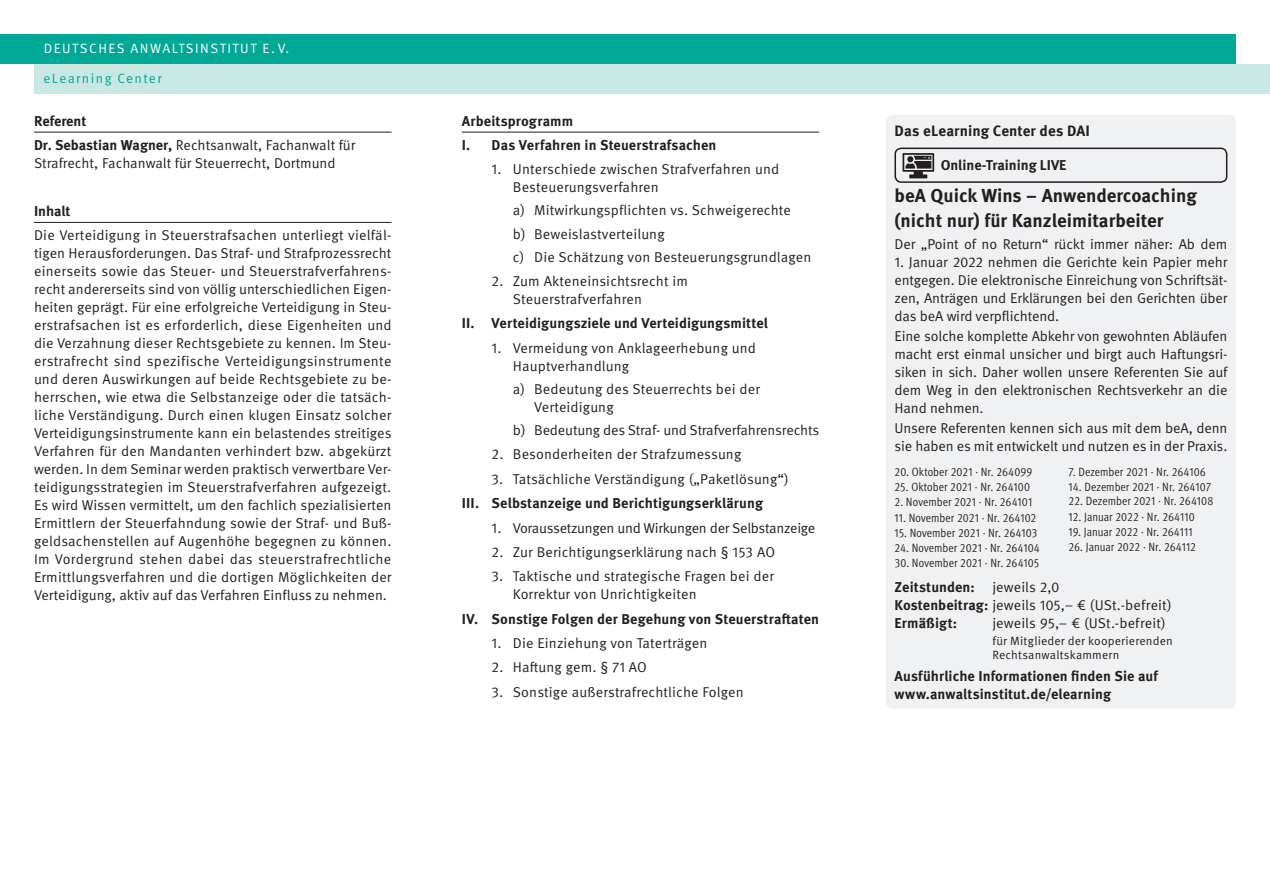
<style>
.page{position:relative;width:1270px;height:893px;background:#fff}
.page>*{position:absolute;margin:0;border:0;box-sizing:border-box;transform-origin:0 0}
.t1{font:700 18.75px "Meta OT";color:#231f20}
.t2{font:700 15px "Meta OT";letter-spacing:.005em;color:#231f20}
.Inhaltstext{font:14.25px/18px "Meta OT Norm";letter-spacing:-.01em;color:#231f20;text-align:justify}
.Arbeitsprogramm_Einz{font:14.25px/18px "Meta OT Norm";letter-spacing:.01em;color:#231f20}
.Arbeitsprogramm_Über{font:700 14.25px "Meta OT";letter-spacing:.005em;color:#231f20}
.Arbeitsprogramm_Einz-2{font:14.25px "Meta OT Norm";letter-spacing:-.02em;color:#231f20}
.Arbeitsprogramm_Einz-3{font:14.25px "Meta OT Norm";letter-spacing:-.01em;color:#231f20}
.Fließtext_Bold_Linie{font:700 14.25px "Meta OT";letter-spacing:-.005em;color:#231f20}
.t3{font:13.5px "Meta OT Norm";letter-spacing:.11em;color:#fff}
.t4{font:13.5px "Meta OT Norm";letter-spacing:.1em;color:#00a895}
.Arbeitsprogramm_Einz-4{font:12px "Meta OT Cond Norm";color:#231f20}
.t5{font:12px/14.4px "Meta OT Norm";letter-spacing:.015em;color:#231f20}
.s1{font-family:"Meta OT";font-weight:700}
.s2{font-family:"Meta OT Norm";font-weight:400}
</style>
<div class="page">
<div style="left:34px;top:64px;width:1235px;height:30px;background:#c9e8e4"></div>
<div style="left:0;top:34px;width:1235px;height:30px;background:#00a895"></div>
<hr style="left:34px;top:132px;width:357px;height:1px;background:#231f20">
<hr style="left:34px;top:222px;width:357px;height:1px;background:#231f20">
<hr style="left:462px;top:132px;width:357px;height:1px;background:#231f20">
<div style="left:885px;top:115px;width:350px;height:594px;background:#f0f1f2;border-radius:6px"></div>
<div style="left:894px;top:148px;width:333px;height:35px;border:2px solid #231f20;border-radius:6px"></div>
<svg style="left:902px;top:153px;width:32px;height:25px"></svg>
<p class="t3" style="left:44px;top:40px;width:247px">DEUTSCHES ANWALTSINSTITUT E.V.</p>
<p class="t4" style="left:44px;top:70px;width:120px">eLearning Center</p>
<p class="Fließtext_Bold_Linie" style="left:34px;top:112px;width:54px">Referent</p>
<p class="Inhaltstext" style="left:34px;top:136px;width:323px"><span class="s1">Dr. Sebastian Wagner,</span> Rechtsanwalt, Fachanwalt für<br>Strafrecht, Fachanwalt für Steuerrecht, Dortmund</p>
<p class="Fließtext_Bold_Linie" style="left:34px;top:202px;width:38px">Inhalt</p>
<p class="Inhaltstext" style="left:34px;top:226px;width:359px">Die Verteidigung in Steuerstrafsachen unterliegt vielfäl&shy;tigen Herausforderungen. Das Straf- und Strafprozessrecht einerseits sowie das Steuer- und Steuerstrafverfahrens&shy;recht andererseits sind von völlig unterschiedlichen Eigen&shy;heiten geprägt. Für eine erfolgreiche Verteidigung in Steu&shy;erstrafsachen ist es erforderlich, diese Eigenheiten und die Verzahnung dieser Rechtsgebiete zu kennen. Im Steu&shy;erstrafrecht sind spezifische Verteidigungsinstrumente und deren Auswirkungen auf beide Rechtsgebiete zu be&shy;herrschen, wie etwa die Selbstanzeige oder die tatsäch&shy;liche Verständigung. Durch einen klugen Einsatz solcher Verteidigungsinstrumente kann ein belastendes streitiges Verfahren für den Mandanten verhindert bzw. abgekürzt werden. In dem Seminar werden praktisch verwertbare Ver&shy;teidigungsstrategien im Steuerstrafverfahren aufgezeigt.<br>Es wird Wissen vermittelt, um den fachlich spezialisierten Ermittlern der Steuerfahndung sowie der Straf- und Buß&shy;geldsachenstellen auf Augenhöhe begegnen zu können.<br>Im Vordergrund stehen dabei das steuerstrafrechtliche Ermittlungsverfahren und die dortigen Möglichkeiten der Verteidigung, aktiv auf das Verfahren Einfluss zu nehmen.</p>
<p class="Arbeitsprogramm_Über" style="left:462px;top:112px;width:113px">Arbeitsprogramm</p>
<p class="Arbeitsprogramm_Über" style="left:462px;top:136px;width:256px">I. Das Verfahren in Steuerstrafsachen</p>
<p class="Arbeitsprogramm_Einz" style="left:513px;top:161px;width:268px;text-indent:-21px">1. Unterschiede zwischen Strafverfahren und<br>Besteuerungsverfahren</p>
<p class="Arbeitsprogramm_Einz" style="left:513px;top:202px;width:279px">a) Mitwirkungspflichten vs. Schweigerechte</p>
<p class="Arbeitsprogramm_Einz" style="left:513px;top:225px;width:153px">b) Beweislastverteilung</p>
<p class="Arbeitsprogramm_Einz" style="left:513px;top:248px;width:300px">c) Die Schätzung von Besteuerungsgrundlagen</p>
<p class="Arbeitsprogramm_Einz" style="left:513px;top:272px;width:177px;text-indent:-21px">2. Zum Akteneinsichtsrecht im<br>Steuerstrafverfahren</p>
<p class="Arbeitsprogramm_Über" style="left:462px;top:314px;width:308px">II. Verteidigungsziele und Verteidigungsmittel</p>
<p class="Arbeitsprogramm_Einz" style="left:513px;top:339px;width:245px;text-indent:-21px">1. Vermeidung von Anklageerhebung und<br>Hauptverhandlung</p>
<p class="Arbeitsprogramm_Einz" style="left:534px;top:380px;width:227px;text-indent:-21px">a) Bedeutung des Steuerrechts bei der<br>Verteidigung</p>
<p class="Arbeitsprogramm_Einz-3" style="left:513px;top:421px;width:308px">b) Bedeutung des Straf- und Strafverfahrensrechts</p>
<p class="Arbeitsprogramm_Einz" style="left:491px;top:446px;width:251px">2. Besonderheiten der Strafzumessung</p>
<p class="Arbeitsprogramm_Einz" style="left:491px;top:470px;width:299px">3. Tatsächliche Verständigung („Paketlösung“)</p>
<p class="Arbeitsprogramm_Über" style="left:462px;top:494px;width:303px">III. Selbstanzeige und Berichtigungserklärung</p>
<p class="Arbeitsprogramm_Einz-2" style="left:491px;top:519px;width:325px">1. Voraussetzungen und Wirkungen der Selbstanzeige</p>
<p class="Arbeitsprogramm_Einz" style="left:491px;top:543px;width:285px">2. Zur Berichtigungserklärung nach § 153 AO</p>
<p class="Arbeitsprogramm_Einz" style="left:513px;top:567px;width:262px;text-indent:-21px">3. Taktische und strategische Fragen bei der<br>Korrektur von Unrichtigkeiten</p>
<p class="Arbeitsprogramm_Über" style="left:462px;top:610px;width:359px">IV. Sonstige Folgen der Begehung von Steuerstraftaten</p>
<p class="Arbeitsprogramm_Einz" style="left:491px;top:634px;width:217px">1. Die Einziehung von Taterträgen</p>
<p class="Arbeitsprogramm_Einz" style="left:491px;top:659px;width:157px">2. Haftung gem. § 71 AO</p>
<p class="Arbeitsprogramm_Einz" style="left:491px;top:683px;width:253px">3. Sonstige außerstrafrechtliche Folgen</p>
<p class="t2" style="left:894px;top:121px;width:197px">Das eLearning Center des DAI</p>
<p class="Arbeitsprogramm_Über" style="left:940px;top:156px;width:127px">Online-Training LIVE</p>
<p class="t1" style="left:894px;top:184px;width:304px">beA Quick Wins – Anwendercoaching</p>
<p class="t1" style="left:894px;top:208px;width:270px">(nicht nur) für Kanzleimitarbeiter</p>
<p class="Inhaltstext" style="left:894px;top:235px;width:334px">Der „Point of no Return“ rückt immer näher: Ab dem</p>
<p class="Inhaltstext" style="left:894px;top:253px;width:334px">1. Januar 2022 nehmen die Gerichte kein Papier mehr entgegen. Die elektronische Einreichung von Schriftsät&shy;zen, Anträgen und Erklärungen bei den Gerichten über das beA wird verpflichtend.</p>
<p class="Inhaltstext" style="left:894px;top:327px;width:334px">Eine solche komplette Abkehr von gewohnten Abläufen macht erst einmal unsicher und birgt auch Haftungsri&shy;siken in sich. Daher wollen unsere Referenten Sie auf dem Weg in den elektronischen Rechtsverkehr an die Hand nehmen.</p>
<p class="Inhaltstext" style="left:894px;top:420px;width:334px">Unsere Referenten kennen sich aus mit dem beA, denn sie haben es mit entwickelt und nutzen es in der Praxis.</p>
<p class="Arbeitsprogramm_Einz-4" style="left:894px;top:464px;width:139px">20. Oktober 2021 · Nr. 264099</p>
<p class="Arbeitsprogramm_Einz-4" style="left:894px;top:479px;width:137px">25. Oktober 2021 · Nr. 264100</p>
<p class="Arbeitsprogramm_Einz-4" style="left:894px;top:495px;width:139px">2. November 2021 · Nr. 264101</p>
<p class="Arbeitsprogramm_Einz-4" style="left:894px;top:510px;width:143px">11. November 2021 · Nr. 264102</p>
<p class="Arbeitsprogramm_Einz-4" style="left:894px;top:525px;width:144px">15. November 2021 · Nr. 264103</p>
<p class="Arbeitsprogramm_Einz-4" style="left:894px;top:540px;width:147px">24. November 2021 · Nr. 264104</p>
<p class="Arbeitsprogramm_Einz-4" style="left:894px;top:556px;width:146px">30. November 2021 · Nr. 264105</p>
<p class="Arbeitsprogramm_Einz-4" style="left:1068px;top:464px;width:139px">7. Dezember 2021 · Nr. 264106</p>
<p class="Arbeitsprogramm_Einz-4" style="left:1068px;top:479px;width:144px">14. Dezember 2021 · Nr. 264107</p>
<p class="Arbeitsprogramm_Einz-4" style="left:1068px;top:494px;width:146px">22. Dezember 2021 · Nr. 264108</p>
<p class="Arbeitsprogramm_Einz-4" style="left:1068px;top:509px;width:128px">12. Januar 2022 · Nr. 264110</p>
<p class="Arbeitsprogramm_Einz-4" style="left:1068px;top:524px;width:126px">19. Januar 2022 · Nr. 264111</p>
<p class="Arbeitsprogramm_Einz-4" style="left:1068px;top:539px;width:129px">26. Januar 2022 · Nr. 264112</p>
<p class="Arbeitsprogramm_Über" style="left:894px;top:578px;width:167px">Zeitstunden: <span class="s2">jeweils 2,0</span></p>
<p class="Inhaltstext" style="left:894px;top:596px;width:278px"><span class="s1">Kostenbeitrag:</span> jeweils 105,– € (USt.-befreit)</p>
<p class="Arbeitsprogramm_Über" style="left:894px;top:614px;width:64px">Ermäßigt:</p>
<p class="Inhaltstext" style="left:992px;top:614px;width:175px">jeweils 95,– € (USt.-befreit)</p>
<p class="t5" style="left:992px;top:633px;width:182px">für Mitglieder der kooperierenden<br>Rechtsanwaltskammern</p>
<p class="Arbeitsprogramm_Über" style="left:894px;top:667px;width:265px">Ausführliche Informationen finden Sie auf</p>
<p class="Arbeitsprogramm_Über" style="left:894px;top:685px;width:218px">www.anwaltsinstitut.de/elearning</p>
</div>
